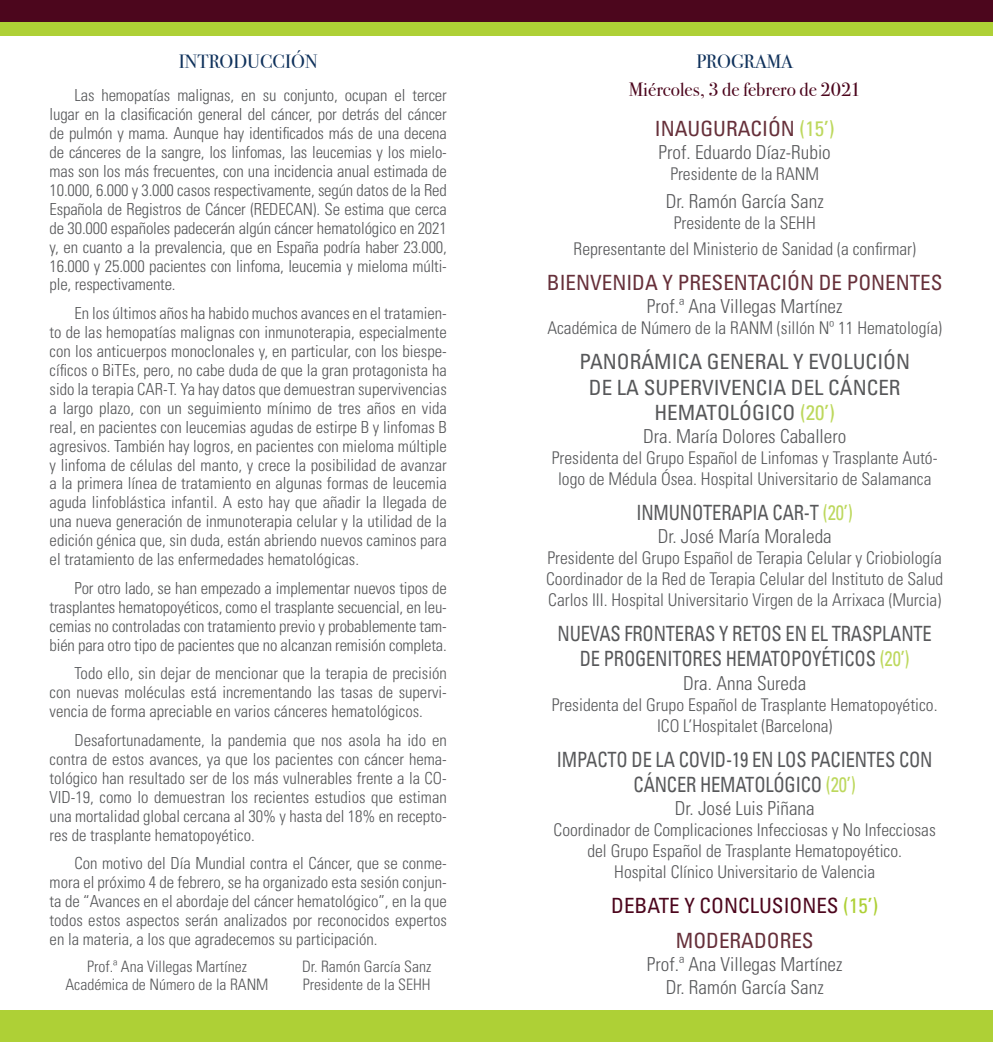
<style>
.page{position:relative;width:993px;height:1042px;background:#fff}
.page>*{position:absolute;margin:0;border:0;box-sizing:border-box;transform-origin:0 0}
.t1{font:condensed 21px/25.2px "Univers LT Std";letter-spacing:-.01em;color:#57585a;text-align:center;scale:.88 1}
.t2{font:condensed 21px/25.2px "Univers LT Std";letter-spacing:-.01em;color:#57585a;text-align:center}
.t3{font:condensed 21px "Univers LT Std";color:#66303a}
.t4{font:condensed 21px "Univers LT Std";color:#4c061d}
.t5{font:300 condensed 19.25px "Univers LT Std";color:#57585a}
.t6{font:19.25px "Bodoni Svty Two ITCTT Book";color:#4c061d}
.t7{font:19.25px "Bodoni Svty Two ITCTT Book";color:#0f315b}
.t8{font:300 condensed 17.5px/21px "Univers LT Std";color:#57585a;text-align:center}
.INTRODUCCIÓN{font:300 condensed 16.62px/18.9px "Univers LT Std";color:#57585a;text-align:justify}
.INTRODUCCIÓN-2{font:300 condensed 15.75px "Univers LT Std";color:#57585a}
.s1{color:#bdd85d}
.s2{color:#aed036}
</style>
<div class="page">
<div style="left:0;top:0;width:992px;height:23px;background:#4c061d"></div>
<div style="left:0;top:22px;width:992px;height:13px;background:#aed036"></div>
<div style="left:0;top:1011px;width:992px;height:31px;background:#aed036"></div>
<p class="t7" style="left:179px;top:50px;width:140px">INTRODUCCIÓN</p>
<p class="INTRODUCCIÓN" style="left:50px;top:86px;width:398px;text-indent:25px">Las hemopatías malignas, en su conjunto, ocupan el tercer lugar en la clasificación general del cáncer, por detrás del cáncer de pulmón y mama. Aunque hay identificados más de una decena de cánceres de la sangre, los linfomas, las leucemias y los mielo&shy;mas son los más frecuentes, con una incidencia anual estimada de 10.000, 6.000 y 3.000 casos respectivamente, según datos de la Red Española de Registros de Cáncer (REDECAN). Se estima que cerca de 30.000 españoles padecerán algún cáncer hematológico en 2021 y, en cuanto a la prevalencia, que en España podría haber 23.000, 16.000 y 25.000 pacientes con linfoma, leucemia y mieloma múlti&shy;ple, respectivamente.</p>
<p class="INTRODUCCIÓN" style="left:50px;top:304px;width:398px;text-indent:25px">En los últimos años ha habido muchos avances en el tratamien&shy;to de las hemopatías malignas con inmunoterapia, especialmente con los anticuerpos monoclonales y, en particular, con los biespe&shy;cíficos o BiTEs, pero, no cabe duda de que la gran protagonista ha sido la terapia CAR-T. Ya hay datos que demuestran supervivencias a largo plazo, con un seguimiento mínimo de tres años en vida real, en pacientes con leucemias agudas de estirpe B y linfomas B agresivos. También hay logros, en pacientes con mieloma múltiple y linfoma de células del manto, y crece la posibilidad de avanzar a la primera línea de tratamiento en algunas formas de leucemia aguda linfoblástica infantil. A esto hay que añadir la llegada de una nueva generación de inmunoterapia celular y la utilidad de la edición génica que, sin duda, están abriendo nuevos caminos para el tratamiento de las enfermedades hematológicas.</p>
<p class="INTRODUCCIÓN" style="left:50px;top:578px;width:398px;text-indent:25px">Por otro lado, se han empezado a implementar nuevos tipos de trasplantes hematopoyéticos, como el trasplante secuencial, en leu&shy;cemias no controladas con tratamiento previo y probablemente tam&shy;bién para otro tipo de pacientes que no alcanzan remisión completa.</p>
<p class="INTRODUCCIÓN" style="left:50px;top:664px;width:398px;text-indent:25px">Todo ello, sin dejar de mencionar que la terapia de precisión con nuevas moléculas está incrementando las tasas de supervi&shy;vencia de forma apreciable en varios cánceres hematológicos.</p>
<p class="INTRODUCCIÓN" style="left:50px;top:731px;width:398px;text-indent:25px">Desafortunadamente, la pandemia que nos asola ha ido en contra de estos avances, ya que los pacientes con cáncer hema&shy;tológico han resultado ser de los más vulnerables frente a la CO-VID-19, como lo demuestran los recientes estudios que estiman una mortalidad global cercana al 30% y hasta del 18% en recepto&shy;res de trasplante hematopoyético.</p>
<p class="INTRODUCCIÓN" style="left:50px;top:854px;width:398px;text-indent:25px">Con motivo del Día Mundial contra el Cáncer, que se conme&shy;mora el próximo 4 de febrero, se ha organizado esta sesión conjun&shy;ta de “Avances en el abordaje del cáncer hematológico”, en la que todos estos aspectos serán analizados por reconocidos expertos en la materia, a los que agradecemos su participación.</p>
<p class="INTRODUCCIÓN-2" style="left:87px;top:957px;width:161px">Prof.ª Ana Villegas Martínez</p>
<p class="INTRODUCCIÓN-2" style="left:302px;top:957px;width:131px">Dr. Ramón García Sanz</p>
<p class="INTRODUCCIÓN-2" style="left:65px;top:975px;width:204px">Académica de Número de la RANM</p>
<p class="INTRODUCCIÓN-2" style="left:303px;top:975px;width:129px">Presidente de la SEHH</p>
<p class="t7" style="left:696px;top:50px;width:98px">PROGRAMA</p>
<p class="t6" style="left:628px;top:78px;width:233px">Miércoles, 3 de febrero de 2021</p>
<p class="t3" style="left:654px;top:115px;width:181px">INAUGURACIÓN <span class="s1">(15’)</span></p>
<p class="t5" style="left:658px;top:141px;width:174px">Prof. Eduardo Díaz-Rubio</p>
<p class="t8" style="left:670px;top:163px;width:150px">Presidente de la RANM</p>
<p class="t5" style="left:665px;top:190px;width:159px">Dr. Ramón García Sanz</p>
<p class="t8" style="left:673px;top:212px;width:143px">Presidente de la SEHH</p>
<p class="t8" style="left:573px;top:238px;width:344px">Representante del Ministerio de Sanidad (a confirmar)</p>
<p class="t3" style="left:546px;top:269px;width:397px">BIENVENIDA Y PRESENTACIÓN DE PONENTES</p>
<p class="t5" style="left:646px;top:295px;width:197px">Prof.ª Ana Villegas Martínez</p>
<p class="t8" style="left:547px;top:317px;width:396px">Académica de Número de la RANM (sillón Nº 11 Hematología)</p>
<p class="t2" style="left:579px;top:349px;width:332px">PANORÁMICA GENERAL Y EVOLUCIÓN<br>DE LA SUPERVIVENCIA DEL CÁNCER<br>HEMATOLÓGICO <span class="s1">(20’)</span></p>
<p class="t5" style="left:643px;top:424px;width:205px">Dra. María Dolores Caballero</p>
<p class="t8" style="left:551px;top:447px;width:387px">Presidenta del Grupo Español de Linfomas y Trasplante Autó&shy;logo de Médula Ósea. Hospital Universitario de Salamanca</p>
<p class="t1" style="left:636px;top:499px;width:247px">INMUNOTERAPIA CAR-T <span class="s1">(20’)</span></p>
<p class="t5" style="left:657px;top:525px;width:175px">Dr. José María Moraleda</p>
<p class="t8" style="left:547px;top:547px;width:396px">Presidente del Grupo Español de Terapia Celular y Criobiología</p>
<p class="t8" style="left:546px;top:568px;width:398px;text-align:left">Coordinador de la Red de Terapia Celular del Instituto de Salud<br>Carlos III. Hospital Universitario Virgen de la Arrixaca (Murcia)</p>
<p class="t1" style="left:557px;top:621px;width:426px">NUEVAS FRONTERAS Y RETOS EN EL TRASPLANTE<br>DE PROGENITORES HEMATOPOYÉTICOS <span class="s1">(20’)</span></p>
<p class="t5" style="left:683px;top:671px;width:124px">Dra. Anna Sureda</p>
<p class="t8" style="left:551px;top:694px;width:387px">Presidenta del Grupo Español de Trasplante Hematopoyético.<br>ICO L’Hospitalet (Barcelona)</p>
<p class="t1" style="left:556px;top:746px;width:428px">IMPACTO DE LA COVID-19 EN LOS PACIENTES CON<br>CÁNCER HEMATOLÓGICO <span class="s1">(20’)</span></p>
<p class="t5" style="left:674px;top:796px;width:141px">Dr. José Luis Piñana</p>
<p class="t8" style="left:553px;top:819px;width:383px">Coordinador de Complicaciones Infecciosas y No Infecciosas del Grupo Español de Trasplante Hematopoyético.<br>Hospital Clínico Universitario de Valencia</p>
<p class="t4" style="left:611px;top:892px;width:268px">DEBATE Y CONCLUSIONES <span class="s2">(15’)</span></p>
<p class="t3" style="left:675px;top:927px;width:139px">MODERADORES</p>
<p class="t5" style="left:646px;top:953px;width:197px">Prof.ª Ana Villegas Martínez</p>
<p class="t5" style="left:665px;top:976px;width:159px">Dr. Ramón García Sanz</p>
</div>
